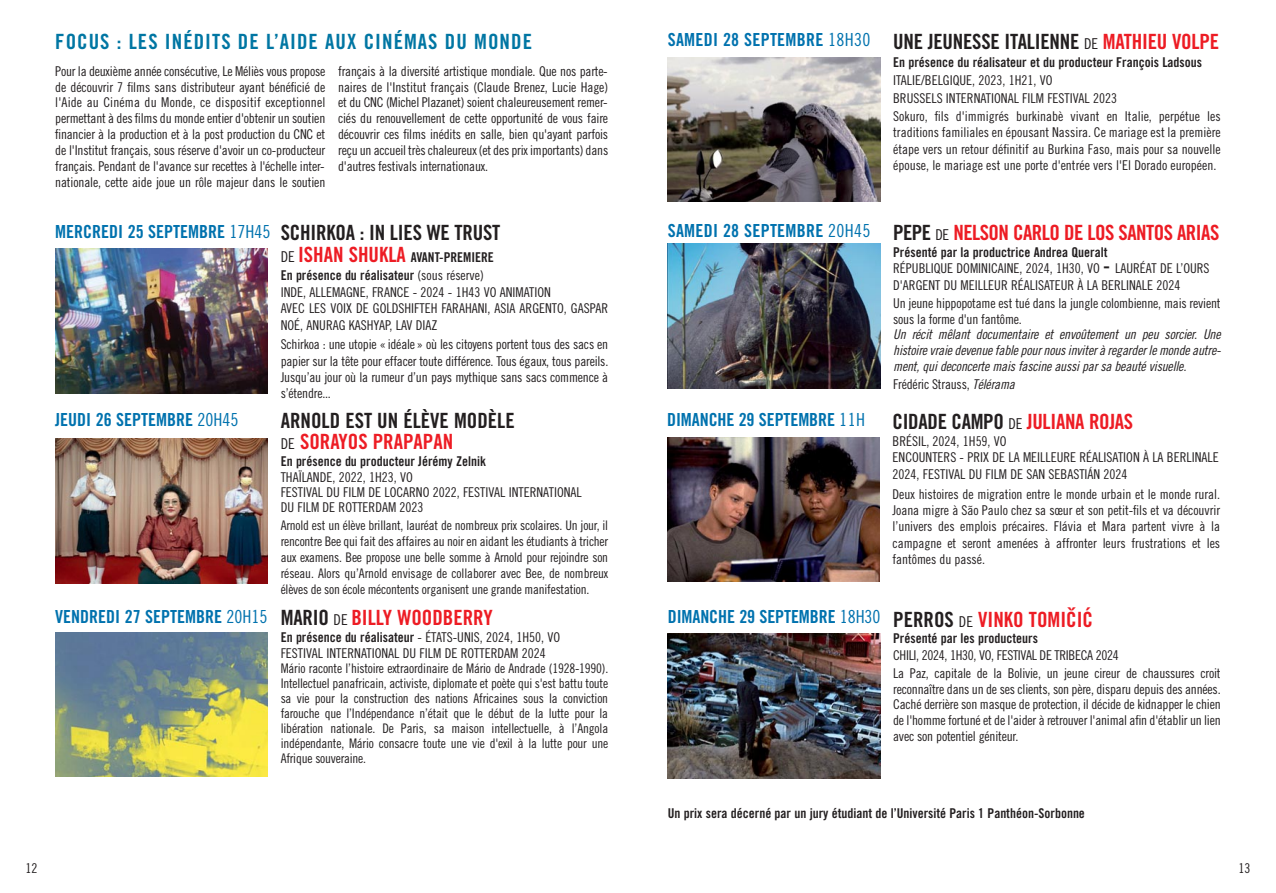
<style>
.page{position:relative;width:1276px;height:893px;background:#fff}
.page>*{position:absolute;margin:0;border:0;box-sizing:border-box;transform-origin:0 0}
.t1{font:21px/21px "Trade Gothic Bold Cond Twenty";letter-spacing:-.01em;color:#231f20}
.t2{font:21px "Trade Gothic Bold Cond Twenty";letter-spacing:-.015em;color:#ed1c24}
.t3{font:21px "Trade Gothic Bold Cond Twenty";letter-spacing:.05em;color:#0076a3}
.t4{font:18px "Trade Gothic Bold Cond Twenty";color:#0072ae}
.t5{font:13.5px/15.9px "Trade Gothic Cond Eighteen";color:#231f20}
.t6{font:13.5px/18px "Trade Gothic Bold Cond Twenty";color:#231f20}
.t7{font:italic 13.5px/15.8px "Trade Gothic Cond Eighteen";color:#231f20;text-align:justify}
.t8{font:13.2px/15px "Trade Gothic Cond Eighteen";letter-spacing:-.015em;color:#231f20;text-align:justify}
.s1{font-size:18px;color:#0072ae}
.s2{font-family:"Trade Gothic Cond Eighteen";font-size:18px;color:#0072ae}
.s3{font-family:"Trade Gothic Cond Eighteen";font-size:15px}
.s4{font-size:21px;color:#ed1c24}
.s5{font-family:"Trade Gothic Cond Eighteen"}
.s6{color:#ed1c24}
.s7{font-size:21px;color:#231f20}
.s8{font-family:"Trade Gothic Bold Cond Twenty"}
.s9{color:#231f20}
.s10{font-family:"Trade Gothic Cond Eighteen";font-size:15px;color:#231f20}
.s11{font-family:"Trade Gothic Bold Cond Twenty";font-size:21px}
.s12{font-style:italic}
</style>
<div class="page">
<img style="left:667px;top:437px;width:213px;height:145px">
<img style="left:668px;top:244px;width:212px;height:144px">
<img style="left:668px;top:634px;width:212px;height:144px">
<img style="left:668px;top:57px;width:212px;height:145px">
<img style="left:55px;top:249px;width:213px;height:144px">
<img style="left:55px;top:439px;width:213px;height:144px">
<img style="left:55px;top:632px;width:213px;height:145px">
<h1 class="t3" style="left:55px;top:34px;width:478px">FOCUS : LES INÉDITS DE L’AIDE AUX CINÉMAS DU MONDE</h1>
<p class="t5" style="left:55px;top:64px;width:272px;text-align:justify">Pour la deuxième année consécutive, Le Méliès vous propose de découvrir 7 films sans distributeur ayant bénéficié de l'Aide au Cinéma du Monde, ce dispositif exceptionnel permettant à des films du monde entier d'obtenir un soutien financier à la production et à la post production du CNC et de l'Institut français, sous réserve d'avoir un co-producteur français. Pendant de l'avance sur recettes à l'échelle inter&shy;nationale, cette aide joue un rôle majeur dans le soutien</p>
<p class="t5" style="left:338px;top:64px;width:272px;text-align:justify">français à la diversité artistique mondiale. Que nos parte&shy;naires de l'Institut français (Claude Brenez, Lucie Hage) et du CNC (Michel Plazanet) soient chaleureusement remer&shy;ciés du renouvellement de cette opportunité de vous faire découvrir ces films inédits en salle, bien qu'ayant parfois reçu un accueil très chaleureux (et des prix importants) dans d'autres festivals internationaux.</p>
<h1 class="t1" style="left:55px;top:223px;width:446px"><span class="s1">MERCREDI 25 SEPTEMBRE</span> <span class="s2">17H45</span> SCHIRKOA : IN LIES WE TRUST</h1>
<p class="t6" style="left:281px;top:249px;width:215px"><span class="s3">DE</span> <span class="s4">ISHAN SHUKLA</span> AVANT-PREMIERE<br>En présence du réalisateur <span class="s5">(sous réserve)</span></p>
<p class="t5" style="left:281px;top:285px;width:329px;line-height:16.5px">INDE, ALLEMAGNE, FRANCE - 2024 - 1H43 VO ANIMATION<br>AVEC LES VOIX DE GOLDSHIFTEH FARAHANI, ASIA ARGENTO, GASPAR<br>NOÉ, ANURAG KASHYAP, LAV DIAZ</p>
<p class="t5" style="left:281px;top:337px;width:329px;text-align:justify">Schirkoa : une utopie «idéale» où les citoyens portent tous des sacs en papier sur la tête pour effacer toute différence. Tous égaux, tous pareils.<br>Jusqu’au jour où la rumeur d’un pays mythique sans sacs commence à s’étendre...</p>
<h1 class="t1" style="left:281px;top:412px;width:235px">ARNOLD EST UN ÉLÈVE MODÈLE<br><span class="s3">DE</span> <span class="s6">SORAYOS PRAPAPAN</span></h1>
<p class="t6" style="left:281px;top:453px;width:207px">En présence du producteur Jérémy Zelnik</p>
<p class="t5" style="left:281px;top:471px;width:302px;line-height:15px">THAÏLANDE, 2022, 1H23, VO<br>FESTIVAL DU FILM DE LOCARNO 2022, FESTIVAL INTERNATIONAL<br>DU FILM DE ROTTERDAM 2023</p>
<p class="t8" style="left:281px;top:519px;width:329px;line-height:15.9px">Arnold est un élève brillant, lauréat de nombreux prix scolaires. Un jour, il rencontre Bee qui fait des affaires au noir en aidant les étudiants à tricher aux examens. Bee propose une belle somme à Arnold pour rejoindre son réseau. Alors qu’Arnold envisage de collaborer avec Bee, de nombreux élèves de son école mécontents organisent une grande manifestation.</p>
<h2 class="t4" style="left:55px;top:610px;width:439px">VENDREDI 27 SEPTEMBRE <span class="s5">20H15</span> <span class="s7">MARIO</span> <sub>DE</sub> <span class="s4">BILLY WOODBERRY</span></h2>
<p class="t5" style="left:281px;top:630px;width:281px;line-height:16.5px"><span class="s8">En présence du réalisateur</span> - ÉTATS-UNIS, 2024, 1H50, VO<br>FESTIVAL INTERNATIONAL DU FILM DE ROTTERDAM 2024</p>
<p class="t8" style="left:281px;top:662px;width:329px">Mário raconte l’histoire extraordinaire de Mário de Andrade (1928-1990).<br>Intellectuel panafricain, activiste, diplomate et poète qui s'est battu toute sa vie pour la construction des nations Africaines sous la conviction farouche que l’Indépendance n’était que le début de la lutte pour la libération nationale. De Paris, sa maison intellectuelle, à l’Angola indépendante, Mário consacre toute une vie d'exil à la lutte pour une Afrique souveraine.</p>
<h2 class="t4" style="left:55px;top:413px;width:185px">JEUDI 26 SEPTEMBRE <span class="s5">20H45</span></h2>
<p class="t5" style="left:26px;top:861px;width:13px">12</p>
<h1 class="t1" style="left:668px;top:33px;width:553px"><span class="s1">SAMEDI 28 SEPTEMBRE</span> <span class="s2">18H30</span> UNE JEUNESSE ITALIENNE <span class="s3">DE</span> <span class="s6">MATHIEU VOLPE</span></h1>
<p class="t6" style="left:893px;top:54px;width:310px">En présence du réalisateur et du producteur François Ladsous</p>
<p class="t5" style="left:893px;top:72px;width:329px;line-height:18px">ITALIE/BELGIQUE, 2023, 1H21, VO<br>BRUSSELS INTERNATIONAL FILM FESTIVAL 2023<br>Sokuro, fils d'immigrés burkinabè vivant en Italie, perpétue les</p>
<p class="t5" style="left:893px;top:126px;width:329px;text-align:justify">traditions familiales en épousant Nassira. Ce mariage est la première étape vers un retour définitif au Burkina Faso, mais pour sa nouvelle épouse, le mariage est une porte d'entrée vers l'El Dorado européen.</p>
<h2 class="t4" style="left:668px;top:224px;width:204px">SAMEDI 28 SEPTEMBRE <span class="s5">20H45</span></h2>
<h2 class="t4" style="left:667px;top:413px;width:199px">DIMANCHE 29 SEPTEMBRE <span class="s5">11H</span></h2>
<h1 class="t2" style="left:893px;top:225px;width:328px"><span class="s9">PEPE</span> <span class="s10">DE</span> NELSON CARLO DE LOS SANTOS ARIAS</h1>
<p class="t6" style="left:893px;top:244px;width:216px">Présenté par la productrice Andrea Queralt</p>
<p class="t5" style="left:893px;top:261px;width:318px;line-height:16.5px">RÉPUBLIQUE DOMINICAINE, 2024, 1H30, VO <span class="s11">-</span> LAURÉAT DE L’OURS<br>D'ARGENT DU MEILLEUR RÉALISATEUR À LA BERLINALE 2024</p>
<p class="t5" style="left:893px;top:296px;width:329px">Un jeune hippopotame est tué dans la jungle colombienne, mais revient sous la forme d'un fantôme.</p>
<p class="t7" style="left:893px;top:328px;width:332px">Un récit mêlant documentaire et envoûtement un peu sorcier. Une histoirevraiedevenuefablepournousinviterà regarderlemondeautre&shy;ment,quideconcertemaisfascineaussiparsa beautévisuelle.</p>
<p class="t5" style="left:893px;top:377px;width:126px">Frédéric Strauss, <span class="s12">Télérama</span></p>
<h1 class="t2" style="left:892px;top:414px;width:242px"><span class="s9">CIDADE CAMPO</span> <span class="s10">DE</span> JULIANA ROJAS</h1>
<p class="t5" style="left:892px;top:434px;width:327px;line-height:16.5px">BRÉSIL, 2024, 1H59, VO<br>ENCOUNTERS - PRIX DE LA MEILLEURE RÉALISATION À LA BERLINALE<br>2024, FESTIVAL DU FILM DE SAN SEBASTIÁN 2024</p>
<p class="t5" style="left:892px;top:487px;width:329px;text-align:justify">Deux histoires de migration entre le monde urbain et le monde rural.<br>Joana migre à São Paulo chez sa sœur et son petit-fils et va découvrir l’univers des emplois précaires. Flávia et Mara partent vivre à la campagne et seront amenées à affronter leurs frustrations et les fantômes du passé.</p>
<h2 class="t4" style="left:668px;top:610px;width:214px">DIMANCHE 29 SEPTEMBRE <span class="s5">18H30</span></h2>
<h1 class="t2" style="left:1068px;top:608px;width:23px">`´ ´</h1>
<h1 class="t2" style="left:893px;top:612px;width:201px"><span class="s9">PERROS</span> <span class="s10">DE</span> VINKO TOMICIC</h1>
<p class="t6" style="left:893px;top:631px;width:146px">Présenté par les producteurs</p>
<p class="t5" style="left:893px;top:647px;width:329px;line-height:17.9px">CHILI, 2024, 1H30, VO, FESTIVAL DE TRIBECA 2024<br>La Paz, capitale de la Bolivie, un jeune cireur de chaussures croit</p>
<p class="t5" style="left:893px;top:682px;width:329px;text-align:justify">reconnaître dans un de ses clients, son père, disparu depuis des années.<br>Caché derrière son masque de protection, il décide de kidnapper le chien de l'homme fortuné et de l'aider à retrouver l'animal afin d'établir un lien avec son potentiel géniteur.</p>
<p class="t6" style="left:668px;top:805px;width:419px">Un prix sera décerné par un jury étudiant de l’Université Paris 1 Panthéon-Sorbonne</p>
<p class="t5" style="left:1238px;top:861px;width:13px">13</p>
</div>
